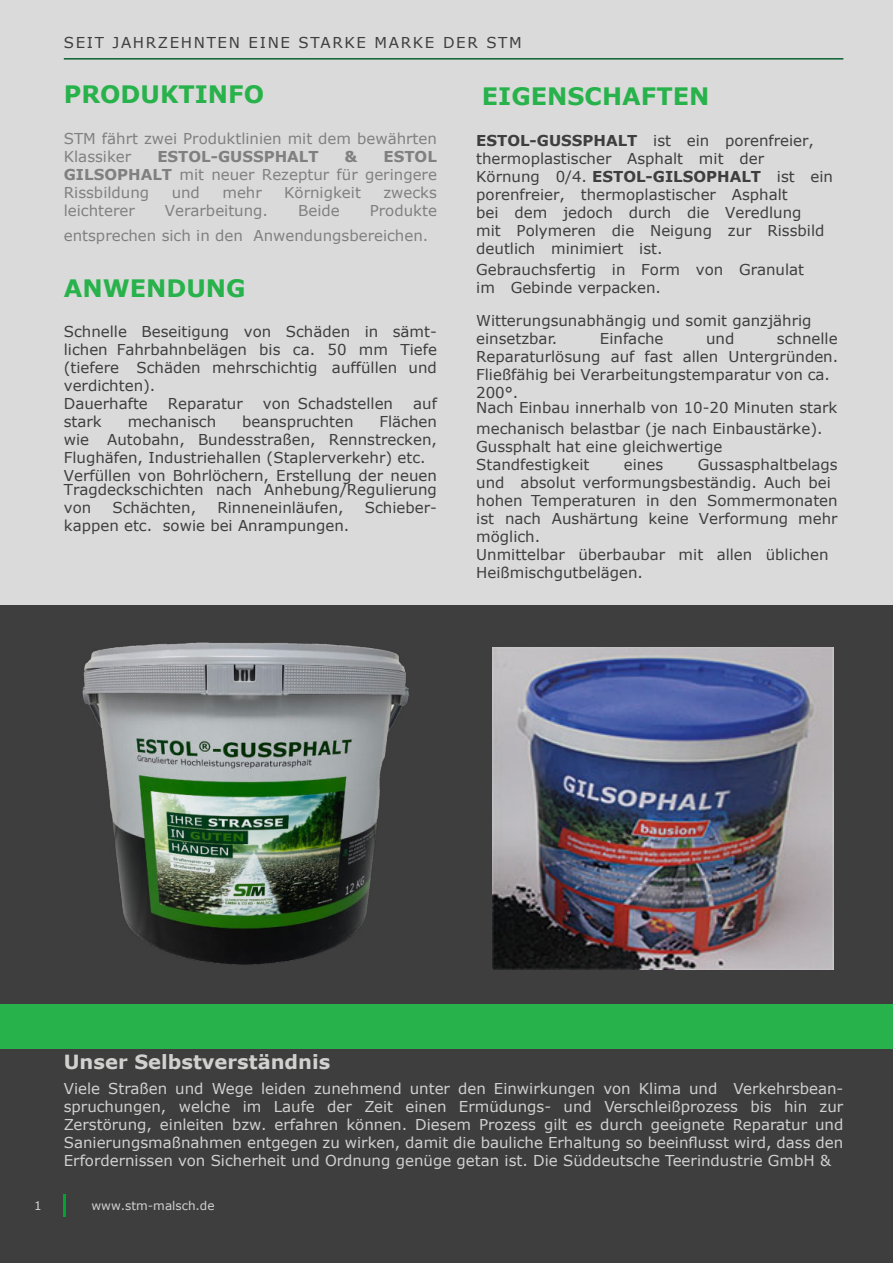
<style>
.page{position:relative;width:893px;height:1263px;background:#fff}
.page>*{position:absolute;margin:0;border:0;box-sizing:border-box;transform-origin:0 0}
.t1{font:700 24px "Verdana";color:#28b24b}
.t2{font:700 24px "Verdana";color:#28b24b}
.t3{font:700 19.5px "Verdana";color:#d1d1d0}
.t4{font:15px/18px "Verdana";color:#3e3e3f}
.t5{font:15px/18px "Verdana";color:#d1d1d0;text-align:justify}
.t6{font:15px/18px "Verdana";color:#808080}
.t7{font:15px "Verdana";letter-spacing:.11em;color:#3e3e3f}
.t8{font:700 15px "Verdana";color:#808080}
.t9{font:12px "Verdana";color:#d1d1d0}
.s1{font-weight:700}
.s2{font-style:inherit}
</style>
<div class="page">
<div style="left:0;top:0;width:893px;height:606px;background:#dadada"></div>
<div style="left:0;top:606px;width:893px;height:657px;background:#3e3e3f"></div>
<hr style="left:64px;top:58px;width:779px;height:2px;background:#096032">
<div style="left:0;top:1004px;width:893px;height:45px;background:#28b24b"></div>
<hr style="left:64px;top:1194px;width:2px;height:23px;background:#00a430">
<img style="left:82px;top:642px;width:327px;height:323px">
<img style="left:493px;top:647px;width:341px;height:322px">
<p class="t7" style="left:64px;top:36px;width:459px">SEIT JAHRZEHNTEN EINE STARKE MARKE DER STM</p>
<h1 class="t2" style="left:64px;top:77px;width:202px">PRODUKTINFO</h1>
<h1 class="t1" style="left:482px;top:87px;width:229px">EIGENSCHAFTEN</h1>
<p class="t6" style="left:64px;top:129px;width:375px">STM fährt zwei Produktlinien mit dem bewährten<br>Klassiker</p>
<p class="t4" style="left:476px;top:131px;width:358px"><span class="s1">ESTOL-GUSSPHALT</span> ist ein porenfreier, thermoplastischer Asphalt mit der<br>Körnung 0/4. <span class="s1">ESTOL-GILSOPHALT</span> ist ein porenfreier, thermoplastischer Asphalt<br>bei dem jedoch durch die Veredlung<br>mit Polymeren die Neigung zur Rissbild deutlich minimiert ist.</p>
<p class="t4" style="left:476px;top:262px;width:329px">Gebrauchsfertig in Form von Granulat im Gebinde verpacken.</p>
<p class="t4" style="left:476px;top:313px;width:337px">Witterungsunabhängig und somit ganzjährig einsetzbar.</p>
<p class="t6" style="left:64px;top:147px;width:375px;text-align:justify;text-indent:320px"><span class="s1">ESTOL GILSOPHALT</span> mit neuer Rezeptur für geringere Rissbildung</p>
<p class="t8" style="left:157px;top:146px;width:163px">ESTOL-GUSSPHALT</p>
<p class="t8" style="left:345px;top:146px;width:14px">&amp;</p>
<p class="t6" style="left:172px;top:183px;width:30px">und</p>
<p class="t6" style="left:222px;top:183px;width:41px">mehr</p>
<p class="t6" style="left:284px;top:183px;width:78px">Körnigkeit</p>
<p class="t6" style="left:383px;top:183px;width:55px">zwecks</p>
<p class="t6" style="left:64px;top:198px;width:375px;line-height:25.2px;text-indent:306px">Produkte entsprechen sich in den Anwendungsbereichen.</p>
<h1 class="t1" style="left:64px;top:279px;width:183px"><span class="s2">A</span>NWENDUNG</h1>
<p class="t4" style="left:64px;top:323px;width:375px">Schnelle Beseitigung von Schäden in sämt&shy;lichen Fahrbahnbelägen bis ca. 50 mm Tiefe (tiefere Schäden mehrschichtig auffüllen und verdichten).<br>Dauerhafte</p>
<p class="t6" style="left:64px;top:201px;width:73px">leichterer</p>
<p class="t6" style="left:165px;top:201px;width:105px">Verarbeitung.</p>
<p class="t6" style="left:298px;top:201px;width:43px">Beide</p>
<p class="t4" style="left:600px;top:331px;width:65px">Einfache</p>
<p class="t4" style="left:706px;top:331px;width:30px">und</p>
<p class="t4" style="left:476px;top:331px;width:364px;text-indent:301px">schnelle<br>Reparaturlösung auf fast allen Untergründen.<br>Fließfähig bei Verarbeitungstemparatur von ca.<br>200°.</p>
<p class="t4" style="left:476px;top:397px;width:363px;line-height:21.1px">Nach Einbau innerhalb von 10-20 Minuten stark mechanisch belastbar (je nach Einbaustärke).</p>
<p class="t4" style="left:476px;top:438px;width:248px">Gussphalt hat eine gleichwertige<br>Standfestigkeit</p>
<p class="t4" style="left:168px;top:395px;width:76px">Reparatur</p>
<p class="t4" style="left:263px;top:395px;width:132px">von Schadstellen</p>
<p class="t4" style="left:413px;top:395px;width:25px">auf</p>
<p class="t4" style="left:64px;top:413px;width:375px;text-indent:316px">Flächen wie Autobahn, Bundesstraßen, Rennstrecken, Flughäfen, Industriehallen (Staplerverkehr) etc.<br>Verfüllen von Bohrlöchern, Erstellung der neuen</p>
<p class="t4" style="left:64px;top:481px;width:375px">Tragdeckschichten nach Anhebung/Regulierung von</p>
<p class="t4" style="left:64px;top:413px;width:40px">stark</p>
<p class="t4" style="left:128px;top:413px;width:90px">mechanisch</p>
<p class="t4" style="left:242px;top:413px;width:113px">beanspruchten</p>
<p class="t4" style="left:476px;top:457px;width:363px;text-indent:221px">Gussasphaltbelags und absolut verformungsbeständig. Auch bei hohen Temperaturen in den Sommermonaten ist nach Aushärtung keine Verformung mehr möglich.<br>Unmittelbar überbaubar mit allen üblichen<br>Heißmischgutbelägen.</p>
<p class="t4" style="left:624px;top:457px;width:41px">eines</p>
<p class="t4" style="left:112px;top:499px;width:85px">Schächten,</p>
<p class="t4" style="left:217px;top:499px;width:128px">Rinneneinläufen,</p>
<p class="t4" style="left:365px;top:499px;width:74px">Schieber-</p>
<p class="t4" style="left:64px;top:517px;width:287px">kappen etc. sowie bei Anrampungen.</p>
<h2 class="t3" style="left:64px;top:1054px;width:268px">Unser Selbstverständnis</h2>
<p class="t5" style="left:64px;top:1081px;width:781px">Viele Straßen und Wege leiden zunehmend unter den Einwirkungen von Klima und Verkehrsbean&shy;spruchungen, welche im Laufe der Zeit einen Ermüdungs- und Verschleißprozess bis hin zur Zerstörung, einleiten bzw. erfahren können. Diesem Prozess gilt es durch geeignete Reparatur und Sanierungsmaßnahmen entgegen zu wirken, damit die bauliche Erhaltung so beeinflusst wird, dass den Erfordernissen von Sicherheit und Ordnung genüge getan ist. Die Süddeutsche Teerindustrie GmbH &amp;</p>
<p class="t9" style="left:34px;top:1201px;width:9px">1</p>
<p class="t9" style="left:91px;top:1201px;width:125px">www.stm-malsch.de</p>
</div>
